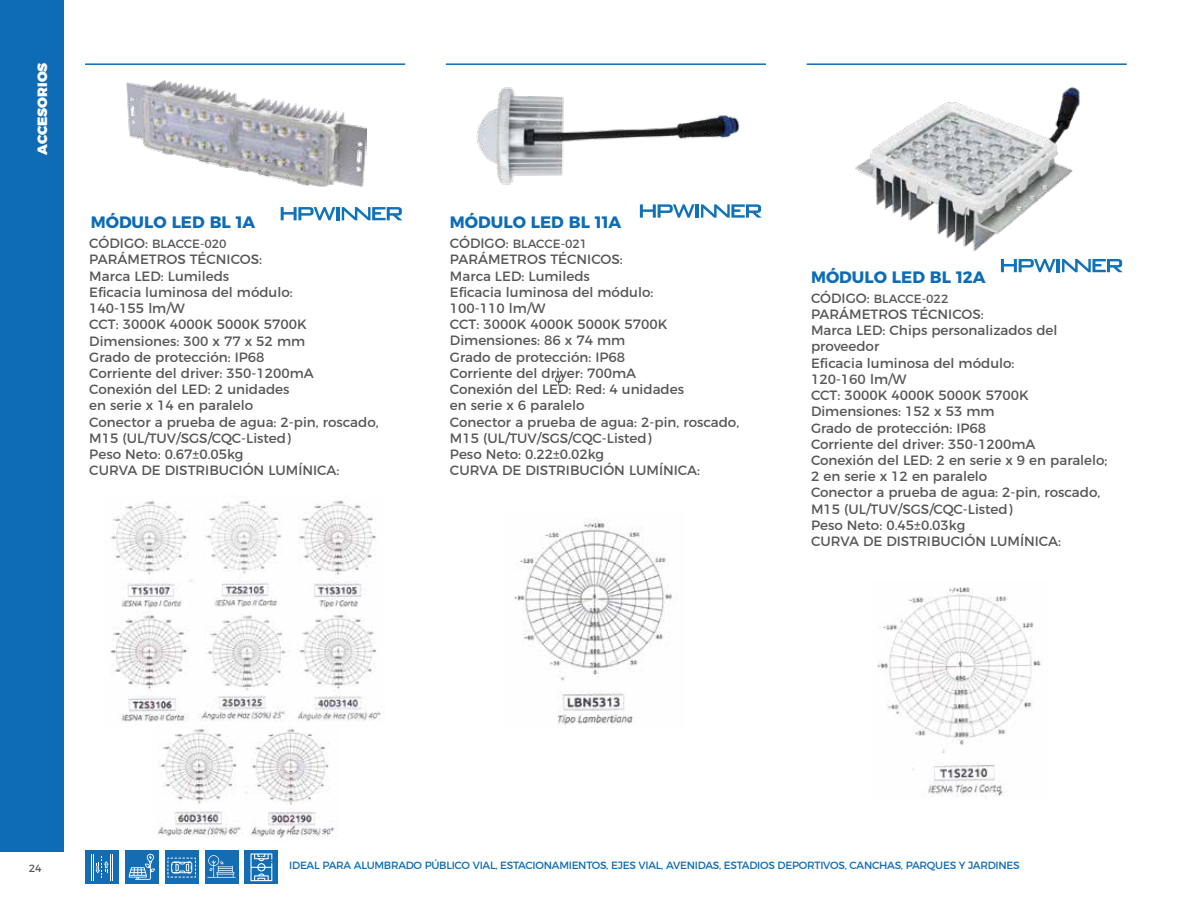
<style>
.page{position:relative;width:1191px;height:915px;background:#fff}
.page>*{position:absolute;margin:0;border:0;box-sizing:border-box;transform-origin:0 0}
.t1{font:700 16.5px "Montserrat";color:#0d6cb5}
.t2{font:13.5px/16.2px "Montserrat";color:#575756}
.t3{font:900 13.5px "Montserrat";color:#fff}
.t4{font:12px "Montserrat";color:#575756}
.t5{font:10.5px "Montserrat";letter-spacing:-.025em;color:#0d6cb5}
.t6{font:10.5px "Montserrat";color:#575756}
.s1{font-size:13.5px}
</style>
<div class="page">
<div style="left:0;top:0;width:64px;height:851px;background:#0d6cb5"></div>
<div style="left:85px;top:850px;width:34px;height:33px;background:#136db5"></div>
<svg style="left:91px;top:854px;width:22px;height:26px"></svg>
<div style="left:165px;top:850px;width:34px;height:33px;background:#136db5"></div>
<svg style="left:167px;top:857px;width:29px;height:20px"></svg>
<div style="left:205px;top:850px;width:33px;height:33px;background:#136db5"></div>
<svg style="left:208px;top:855px;width:27px;height:22px"></svg>
<svg style="left:244px;top:850px;width:34px;height:33px"></svg>
<svg style="left:250px;top:853px;width:22px;height:27px"></svg>
<div style="left:125px;top:850px;width:34px;height:33px;background:#136db5"></div>
<svg style="left:129px;top:853px;width:26px;height:26px"></svg>
<hr style="left:85px;top:63px;width:320px;height:2px;background:#0d6cb5">
<hr style="left:446px;top:63px;width:320px;height:2px;background:#0d6cb5">
<hr style="left:806px;top:63px;width:320px;height:2px;background:#0d6cb5">
<svg style="left:281px;top:207px;width:121px;height:13px"></svg>
<svg style="left:640px;top:204px;width:121px;height:13px"></svg>
<img style="left:476px;top:87px;width:264px;height:98px">
<img style="left:126px;top:80px;width:241px;height:107px">
<img style="left:514px;top:519px;width:159px;height:206px">
<svg style="left:555px;top:374px;width:9px;height:12px"></svg>
<img style="left:110px;top:499px;width:271px;height:223px">
<img style="left:157px;top:729px;width:178px;height:109px">
<svg style="left:1001px;top:259px;width:121px;height:13px"></svg>
<img style="left:855px;top:87px;width:225px;height:164px">
<img style="left:877px;top:587px;width:164px;height:210px">
<p class="t3" style="left:31px;top:155px;width:94px;rotate:-90deg">ACCESORIOS</p>
<p class="t1" style="left:91px;top:209px;width:166px">MÓDULO LED BL 1A</p>
<p class="t1" style="left:450px;top:209px;width:173px">MÓDULO LED BL 11A</p>
<p class="t4" style="left:89px;top:234px;width:139px"><span class="s1">CÓDIGO:</span> BLACCE-020</p>
<p class="t2" style="left:89px;top:250px;width:291px">PARÁMETROS TÉCNICOS:<br>Marca LED: Lumileds<br>Eficacia luminosa del módulo:<br>140-155 lm/W<br>CCT: 3000K 4000K 5000K 5700K<br>Dimensiones: 300 x 77 x 52 mm<br>Grado de protección: IP68<br>Corriente del driver: 350-1200mA<br>Conexión del LED: 2 unidades<br>en serie x 14 en paralelo<br>Conector a prueba de agua: 2-pin, roscado,<br>M15 (UL/TUV/SGS/CQC-Listed)<br>Peso Neto: 0.67±0.05kg<br>CURVA DE DISTRIBUCIÓN LUMÍNICA:</p>
<p class="t4" style="left:450px;top:234px;width:139px"><span class="s1">CÓDIGO:</span> BLACCE-021</p>
<p class="t2" style="left:450px;top:250px;width:291px">PARÁMETROS TÉCNICOS:<br>Marca LED: Lumileds<br>Eficacia luminosa del módulo:<br>100-110 lm/W<br>CCT: 3000K 4000K 5000K 5700K<br>Dimensiones: 86 x 74 mm<br>Grado de protección: IP68<br>Corriente del driver: 700mA<br>Conexión del LED: Red: 4 unidades<br>en serie x 6 paralelo<br>Conector a prueba de agua: 2-pin, roscado,<br>M15 (UL/TUV/SGS/CQC-Listed)<br>Peso Neto: 0.22±0.02kg<br>CURVA DE DISTRIBUCIÓN LUMÍNICA:</p>
<p class="t1" style="left:811px;top:263px;width:176px">MÓDULO LED BL 12A</p>
<p class="t4" style="left:811px;top:289px;width:139px"><span class="s1">CÓDIGO:</span> BLACCE-022</p>
<p class="t2" style="left:811px;top:305px;width:298px">PARÁMETROS TÉCNICOS:<br>Marca LED: Chips personalizados del proveedor<br>Eficacia luminosa del módulo:<br>120-160 lm/W<br>CCT: 3000K 4000K 5000K 5700K<br>Dimensiones: 152 x 53 mm<br>Grado de protección: IP68<br>Corriente del driver: 350-1200mA<br>Conexión del LED: 2 en serie x 9 en paralelo;<br>2 en serie x 12 en paralelo<br>Conector a prueba de agua: 2-pin, roscado,<br>M15 (UL/TUV/SGS/CQC-Listed)<br>Peso Neto: 0.45±0.03kg<br>CURVA DE DISTRIBUCIÓN LUMÍNICA:</p>
<p class="t6" style="left:29px;top:859px;width:14px">24</p>
<p class="t5" style="left:289px;top:856px;width:732px">IDEAL PARA ALUMBRADO PÚBLICO VIAL, ESTACIONAMIENTOS, EJES VIAL, AVENIDAS, ESTADIOS DEPORTIVOS, CANCHAS, PARQUES Y JARDINES</p>
</div>
